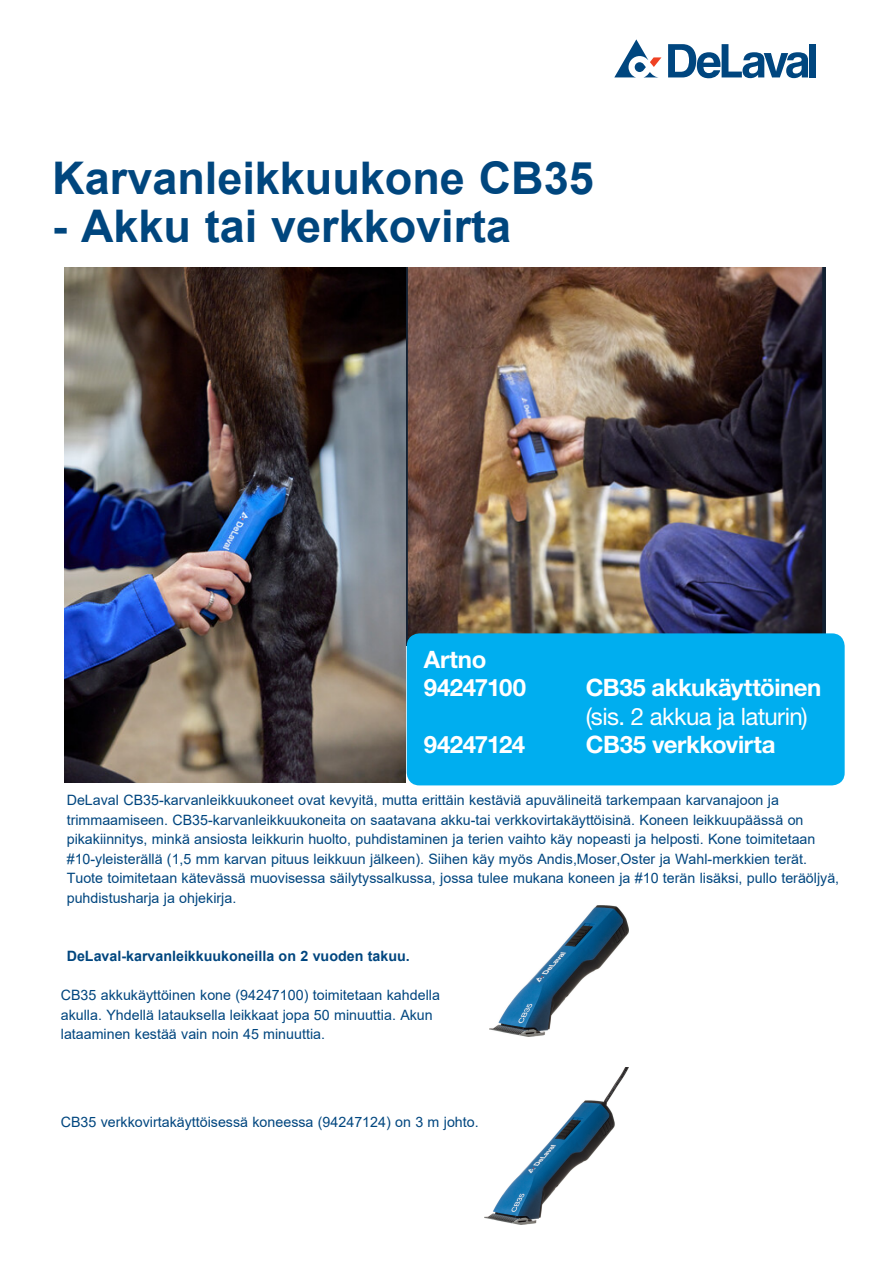
<style>
.page{position:relative;width:893px;height:1263px;background:#fff}
.page>*{position:absolute;margin:0;border:0;box-sizing:border-box;transform-origin:0 0}
.t1{font:700 45px "Arial";color:#00467e}
.t2{font:700 24px/28.5px "Helvetica Neue LT Std";letter-spacing:-.02em;color:#fff}
.t3{font:24px "Helvetica Neue LT Std";letter-spacing:-.025em;color:#fff}
.t4{font:14.25px/19.5px "Arial";color:#00467f}
.t5{font:700 14.25px "Arial";color:#00467f}
</style>
<div class="page">
<img style="left:407px;top:268px;width:418px;height:374px">
<div style="left:810px;top:44px;width:6px;height:33px;background:#00467f"></div>
<svg style="left:668px;top:44px;width:140px;height:34px"></svg>
<svg style="left:614px;top:39px;width:47px;height:38px"></svg>
<div style="left:407px;top:633px;width:438px;height:152px;background:#00aeef;border-radius:13px"></div>
<img style="left:65px;top:268px;width:340px;height:515px">
<img style="left:484px;top:1067px;width:145px;height:157px">
<img style="left:490px;top:905px;width:138px;height:132px">
<h1 class="t1" style="left:52px;top:147px;width:543px">Karvanleikkuukone CB35</h1>
<h1 class="t1" style="left:52px;top:195px;width:460px">- Akku tai verkkovirta</h1>
<h2 class="t2" style="left:424px;top:644px;width:104px">Artno<br>94247100</h2>
<h2 class="t2" style="left:586px;top:673px;width:237px">CB35 akkukäyttöinen</h2>
<h2 class="t3" style="left:586px;top:702px;width:224px">(sis. 2 akkua ja laturin)</h2>
<h2 class="t2" style="left:424px;top:730px;width:103px">94247124</h2>
<h2 class="t2" style="left:586px;top:730px;width:191px">CB35 verkkovirta</h2>
<p class="t4" style="left:67px;top:790px;width:774px">DeLaval CB35-karvanleikkuukoneet ovat kevyitä, mutta erittäin kestäviä apuvälineitä tarkempaan karvanajoon ja trimmaamiseen. CB35-karvanleikkuukoneita on saatavana akku-tai verkkovirtakäyttöisinä. Koneen leikkuupäässä on pikakiinnitys, minkä ansiosta leikkurin huolto, puhdistaminen ja terien vaihto käy nopeasti ja helposti. Kone toimitetaan #10-yleisterällä (1,5 mm karvan pituus leikkuun jälkeen). Siihen käy myös Andis,Moser,Oster ja Wahl-merkkien terät.<br>Tuote toimitetaan kätevässä muovisessa säilytyssalkussa, jossa tulee mukana koneen ja #10 terän lisäksi, pullo teräöljyä, puhdistusharja ja ohjekirja.</p>
<p class="t5" style="left:67px;top:946px;width:344px">DeLaval-karvanleikkuukoneilla on 2 vuoden takuu.</p>
<p class="t4" style="left:61px;top:985px;width:381px">CB35 akkukäyttöinen kone (94247100) toimitetaan kahdella akulla. Yhdellä latauksella leikkaat jopa 50 minuuttia. Akun lataaminen kestää vain noin 45 minuuttia.</p>
<p class="t4" style="left:61px;top:1112px;width:419px">CB35 verkkovirtakäyttöisessä koneessa (94247124) on 3 m johto.</p>
</div>
